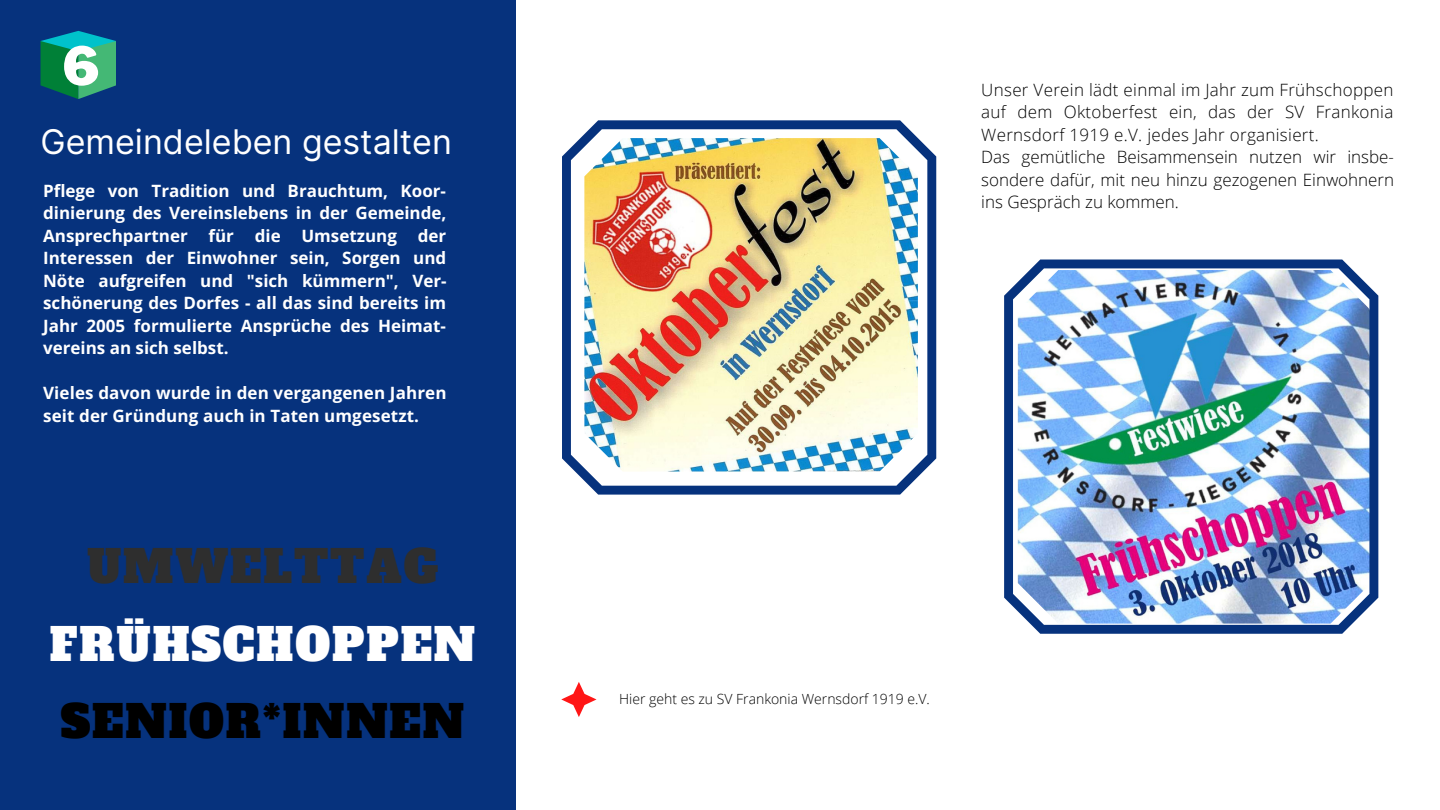
<style>
.page{position:relative;width:1440px;height:810px;background:#fff}
.page>*{position:absolute;margin:0;border:0;box-sizing:border-box;transform-origin:0 0}
.t1{font:900 52.9px "Libre Franklin";color:#fff}
.t2{font:44px "Alfa Slab One";letter-spacing:.04em;color:#fff}
.t3{font:44px "Alfa Slab One";letter-spacing:.04em;color:#000}
.t4{font:44px "Alfa Slab One";letter-spacing:.04em;color:#2e2e2e}
.t5{font:34px "Inter";color:#fff}
.t6{font:700 17px/22.5px "Open Sans";letter-spacing:.005em;color:#fff;text-align:justify}
.t7{font:300 17px/22.5px "Open Sans";letter-spacing:.02em;color:#000}
.t8{font:300 14px "Open Sans";color:#000}
</style>
<div class="page">
<div style="left:0;top:0;width:516px;height:810px;background:#06327d"></div>
<svg style="left:41px;top:31px;width:75px;height:68px"></svg>
<img style="left:562px;top:120px;width:374px;height:375px">
<svg style="left:561px;top:682px;width:36px;height:35px"></svg>
<img style="left:1004px;top:260px;width:374px;height:374px">
<h1 class="t1" style="left:62px;top:34px;width:39px">6</h1>
<h3 class="t5" style="left:41px;top:121px;width:413px">Gemeindeleben gestalten</h3>
<p class="t6" style="left:43px;top:179px;width:405px">Pflege von Tradition und Brauchtum, Koor&shy;dinierung des Vereinslebens in der Gemeinde, Ansprechpartner für die Umsetzung der Interessen der Einwohner sein, Sorgen und Nöte aufgreifen und "sich kümmern", Ver&shy;schönerung des Dorfes - all das sind bereits im Jahr 2005 formulierte Ansprüche des Heimat&shy;vereins an sich selbst.</p>
<p class="t6" style="left:43px;top:381px;width:405px">Vieles davon wurde in den vergangenen Jahren seit der Gründung auch in Taten umgesetzt.</p>
<h2 class="t4" style="left:87px;top:538px;width:353px">UMWELTTAG</h2>
<h2 class="t2" style="left:50px;top:615px;width:427px">FRÜHSCHOPPEN</h2>
<h2 class="t3" style="left:61px;top:692px;width:405px">SENIOR*INNEN</h2>
<p class="t7" style="left:981px;top:78px;width:414px">Unser Verein lädt einmal im Jahr zum Frühschoppen auf dem Oktoberfest ein, das der SV Frankonia Wernsdorf 1919 e.V. jedes Jahr organisiert.<br>Das gemütliche Beisammensein nutzen wir insbe&shy;sondere dafür, mit neu hinzu gezogenen Einwohnern ins Gespräch zu kommen.</p>
<p class="t8" style="left:619px;top:689px;width:312px">Hier geht es zu SV Frankonia Wernsdorf 1919 e.V.</p>
</div>
